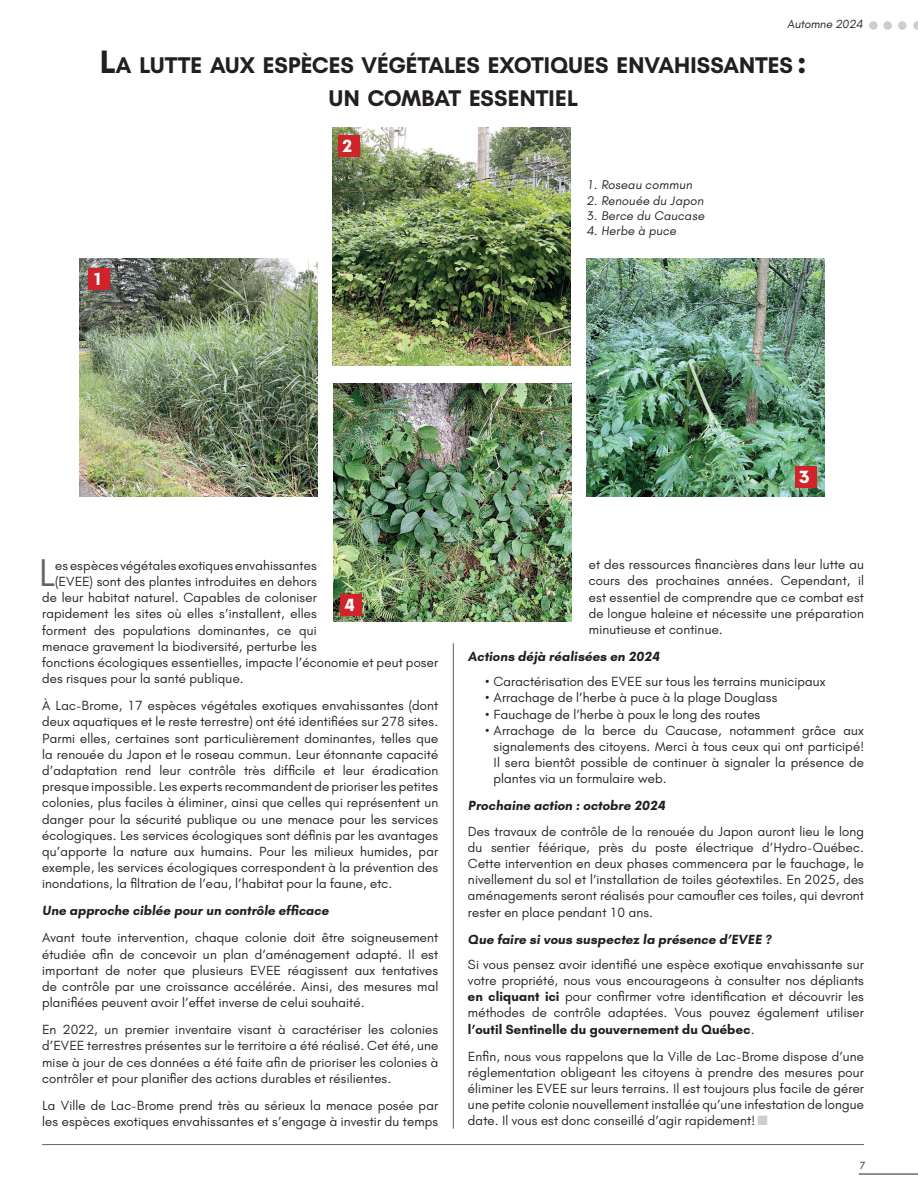
<style>
.page{position:relative;width:918px;height:1188px;background:#fff}
.page>*{position:absolute;margin:0;border:0;box-sizing:border-box;transform-origin:0 0}
.t1{font:39.45px "Glacial Indifference";color:#636366}
.t2{font:700 23.1px/33px "Glacial Indifference";letter-spacing:-.01em;color:#231f20;text-align:center}
.t3{font:700 18px "Glacial Indifference";color:#fff}
.t4{font:13.5px/16.2px "Glacial Indifference";letter-spacing:.01em;color:#231f20;text-align:justify}
.t5{font:700 13.5px "Glacial Indifference";color:#231f20}
.t6{font:12.75px "Glacial Indifference";color:#231f20}
.t7{font:12px "Glacial Indifference";color:#231f20}
.t8{font:10.5px "Glacial Indifference";color:#231f20}
.s1{font-size:33px}
.s2{font-weight:700}
.s3{color:#cccdcf}
</style>
<div class="page">
<hr style="left:859px;top:1174px;width:59px;height:1px;background:#231f20">
<div style="left:869px;top:21px;width:9px;height:9px;background:#cccdcf;border-radius:50%"></div>
<div style="left:883px;top:21px;width:9px;height:9px;background:#cccdcf;border-radius:50%"></div>
<div style="left:898px;top:21px;width:9px;height:9px;background:#cccdcf;border-radius:50%"></div>
<svg style="left:913px;top:21px;width:5px;height:9px"></svg>
<hr style="left:42px;top:1144px;width:822px;height:1px;background:#636366">
<img style="left:79px;top:258px;width:239px;height:238px">
<img style="left:333px;top:128px;width:238px;height:238px">
<img style="left:586px;top:258px;width:238px;height:238px">
<img style="left:334px;top:384px;width:238px;height:238px">
<hr style="left:453px;top:643px;width:1px;height:486px;background:#636366">
<div style="left:88px;top:268px;width:21px;height:21px;background:#d1232a"></div>
<div style="left:338px;top:135px;width:21px;height:22px;background:#d1232a"></div>
<div style="left:340px;top:594px;width:21px;height:21px;background:#d1232a"></div>
<div style="left:795px;top:466px;width:21px;height:21px;background:#d1232a"></div>
<p class="t7" style="left:787px;top:17px;width:79px">Automne 2024</p>
<h2 class="t2" style="left:100px;top:49px;width:708px"><span class="s1">L</span>A LUTTE AUX ESPÈCES VÉGÉTALES EXOTIQUES ENVAHISSANTES <span class="s1">:<br></span>UN COMBAT ESSENTIEL</h2>
<h3 class="t3" style="left:92px;top:267px;width:12px">1</h3>
<h3 class="t3" style="left:342px;top:135px;width:12px">2</h3>
<p class="t6" style="left:586px;top:177px;width:109px">1. Roseau commun</p>
<p class="t6" style="left:586px;top:192px;width:121px">2. Renouée du Japon</p>
<p class="t6" style="left:586px;top:208px;width:121px">3. Berce du Caucase</p>
<p class="t6" style="left:586px;top:223px;width:93px">4. Herbe à puce</p>
<h3 class="t3" style="left:799px;top:466px;width:12px">3</h3>
<h1 class="t1" style="left:39px;top:549px;width:18px">L</h1>
<p class="t4" style="left:55px;top:557px;width:263px">es espèces végétales exotiques envahissantes</p>
<p class="t4" style="left:55px;top:573px;width:263px">(EVEE) sont des plantes introduites en dehors</p>
<p class="t4" style="left:42px;top:589px;width:276px">de leur habitat naturel. Capables de coloniser</p>
<p class="t4" style="left:42px;top:606px;width:276px">rapidement les sites où elles s’installent, elles</p>
<p class="t4" style="left:42px;top:622px;width:276px">forment des populations dominantes, ce qui</p>
<p class="t4" style="left:42px;top:638px;width:276px">menace gravement la biodiversité, perturbe les</p>
<p class="t4" style="left:42px;top:654px;width:398px">fonctions écologiques essentielles, impacte l’économie et peut poser</p>
<p class="t4" style="left:42px;top:670px;width:203px">des risques pour la santé publique.</p>
<p class="t4" style="left:42px;top:697px;width:398px">À Lac-Brome, 17 espèces végétales exotiques envahissantes (dont deux aquatiques et le reste terrestre) ont été identifiées sur 278 sites.<br>Parmi elles, certaines sont particulièrement dominantes, telles que la renouée du Japon et le roseau commun. Leur étonnante capacité d’adaptation rend leur contrôle très difficile et leur éradication presque impossible. Les experts recommandent de prioriser les petites colonies, plus faciles à éliminer, ainsi que celles qui représentent un danger pour la sécurité publique ou une menace pour les services écologiques. Les services écologiques sont définis par les avantages qu’apporte la nature aux humains. Pour les milieux humides, par exemple, les services écologiques correspondent à la prévention des inondations, la filtration de l’eau, l’habitat pour la faune, etc.</p>
<p class="t5" style="left:42px;top:903px;width:290px">U ne approche ciblée pour un contrôle efficace</p>
<p class="t4" style="left:42px;top:930px;width:398px">Avant toute intervention, chaque colonie doit être soigneusement étudiée afin de concevoir un plan d’aménagement adapté. Il est important de noter que plusieurs EVEE réagissent aux tentatives de contrôle par une croissance accélérée. Ainsi, des mesures mal planifiées peuvent avoir l’effet inverse de celui souhaité.</p>
<p class="t4" style="left:42px;top:1021px;width:398px">En 2022, un premier inventaire visant à caractériser les colonies d’EVEE terrestres présentes sur le territoire a été réalisé. Cet été, une mise à jour de ces données a été faite afin de prioriser les colonies à contrôler et pour planifier des actions durables et résilientes.</p>
<p class="t4" style="left:42px;top:1097px;width:398px">La Ville de Lac-Brome prend très au sérieux la menace posée par les espèces exotiques envahissantes et s’engage à investir du temps</p>
<h3 class="t3" style="left:344px;top:594px;width:12px">4</h3>
<p class="t4" style="left:589px;top:556px;width:277px">et des ressources financières dans leur lutte au cours des prochaines années. Cependant, il est essentiel de comprendre que ce combat est de longue haleine et nécessite une préparation minutieuse et continue.</p>
<p class="t5" style="left:468px;top:648px;width:195px">Actions déjà réalisées en 2024</p>
<p class="t4" style="left:485px;top:673px;width:342px">• Caractérisation des EVEE sur tous les terrains municipaux</p>
<p class="t4" style="left:485px;top:690px;width:294px">• Arrachage de l’herbe à puce à la plage Douglass</p>
<p class="t4" style="left:485px;top:706px;width:277px">• Fauchage de l’herbe à poux le long des routes</p>
<p class="t4" style="left:493px;top:722px;width:372px;text-indent:-8px">• Arrachage de la berce du Caucase, notamment grâce aux signalements des citoyens. Merci à tous ceux qui ont participé!<br>Il sera bientôt possible de continuer à signaler la présence de plantes via un formulaire web.</p>
<p class="t5" style="left:468px;top:798px;width:201px">Prochaine action : octobre 2024</p>
<p class="t4" style="left:468px;top:823px;width:398px">Des travaux de contrôle de la renouée du Japon auront lieu le long du sentier féérique, près du poste électrique d’Hydro-Québec.<br>Cette intervention en deux phases commencera par le fauchage, le nivellement du sol et l’installation de toiles géotextiles. En 2025, des aménagements seront réalisés pour camoufler ces toiles, qui devront rester en place pendant 10 ans.</p>
<p class="t5" style="left:468px;top:931px;width:307px">Que faire si vous suspectez la présence d’EVEE ?</p>
<p class="t4" style="left:468px;top:956px;width:398px">Si vous pensez avoir identifié une espèce exotique envahissante sur votre propriété, nous vous encourageons à consulter nos dépliants <span class="s2">en cliquant ici</span> pour confirmer votre identification et découvrir les méthodes de contrôle adaptées. Vous pouvez également utiliser <span class="s2">l’outil Sentinelle du gouvernement du Québec</span>.</p>
<p class="t4" style="left:468px;top:1048px;width:398px">Enfin, nous vous rappelons que la Ville de Lac-Brome dispose d’une réglementation obligeant les citoyens à prendre des mesures pour éliminer les EVEE sur leurs terrains. Il est toujours plus facile de gérer une petite colonie nouvellement installée qu’une infestation de longue date. Il vous est donc conseillé d’agir rapidement! <span class="s3">■</span></p>
<p class="t8" style="left:859px;top:1159px;width:9px">7</p>
</div>
